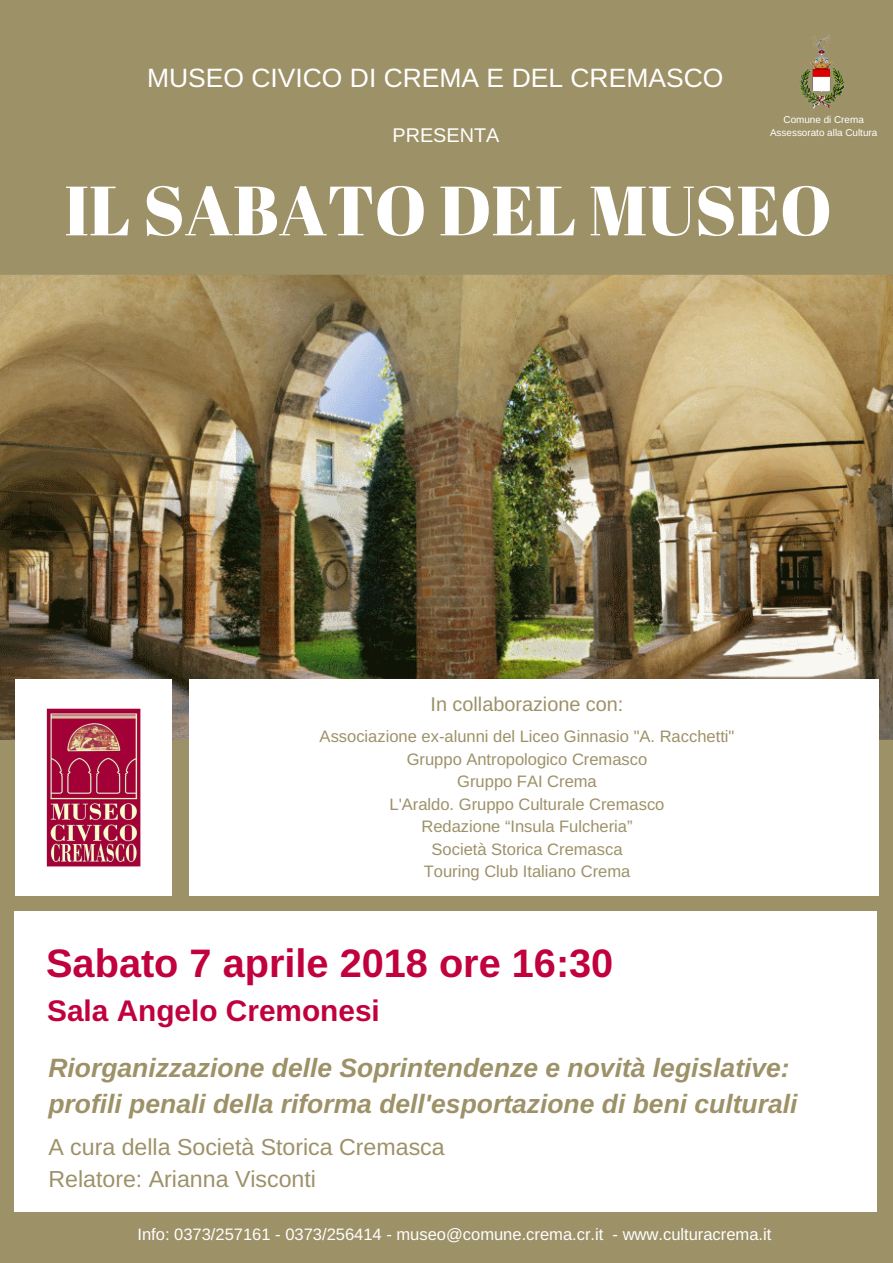
<style>
.page{position:relative;width:893px;height:1263px;background:#9d9168}
.page>*{position:absolute;margin:0;border:0;box-sizing:border-box;transform-origin:0 0}
.t1{font:69.6px "Abril Fatface";color:#fff}
.t2{font:700 39.75px "Arimo";color:#c1003e}
.t3{font:700 29.85px "Arimo";color:#c1003e}
.t4{font:italic 700 26.55px/36px "Arimo";color:#9d9168}
.t5{font:26.55px "Arimo";color:#fff}
.t6{font:23.25px/31.5px "Arimo";color:#9d9168}
.t7{font:19.8px "Arimo";color:#9d9168}
.t8{font:19.8px "Arimo";color:#fff}
.t9{font:16.5px/22.5px "Arimo";color:#9d9168;text-align:center}
.t10{font:16.5px "Arimo";color:#fff}
.t11{font:9.9px/13.5px "Arimo";color:#fff;text-align:center}
</style>
<div class="page">
<img style="left:0;top:275px;width:893px;height:465px">
<img style="left:16px;top:679px;width:155px;height:216px">
<div style="left:189px;top:679px;width:689px;height:216px;background:#fff"></div>
<div style="left:15px;top:911px;width:862px;height:301px;background:#fff"></div>
<img style="left:799px;top:34px;width:46px;height:75px">
<h3 class="t5" style="left:147px;top:63px;width:578px">MUSEO CIVICO DI CREMA E DEL CREMASCO</h3>
<p class="t8" style="left:392px;top:124px;width:108px">PRESENTA</p>
<p class="t11" style="left:770px;top:113px;width:109px">Comune di Crema<br>Assessorato alla Cultura</p>
<h1 class="t1" style="left:64px;top:162px;width:769px">IL SABATO DEL MUSEO</h1>
<p class="t7" style="left:430px;top:693px;width:194px">In collaborazione con:</p>
<p class="t9" style="left:320px;top:725px;width:416px">Associazione ex-alunni del Liceo Ginnasio "A. Racchetti"<br>Gruppo Antropologico Cremasco<br>Gruppo FAI Crema<br>L'Araldo. Gruppo Culturale Cremasco<br>Redazione “Insula Fulcheria”<br>Società Storica Cremasca<br>Touring Club Italiano Crema</p>
<h2 class="t2" style="left:46px;top:941px;width:569px">Sabato 7 aprile 2018 ore 16:30</h2>
<h3 class="t3" style="left:47px;top:994px;width:334px">Sala Angelo Cremonesi</h3>
<h3 class="t4" style="left:48px;top:1049px;width:751px">Riorganizzazione delle Soprintendenze e novità legislative: profili penali della riforma dell'esportazione di beni culturali</h3>
<h3 class="t6" style="left:48px;top:1131px;width:398px">A cura della Società Storica Cremasca<br>Relatore: Arianna Visconti</h3>
<p class="t10" style="left:138px;top:1225px;width:635px">Info: 0373/257161 - 0373/256414 - museo@comune.crema.cr.it - www.culturacrema.it</p>
</div>
